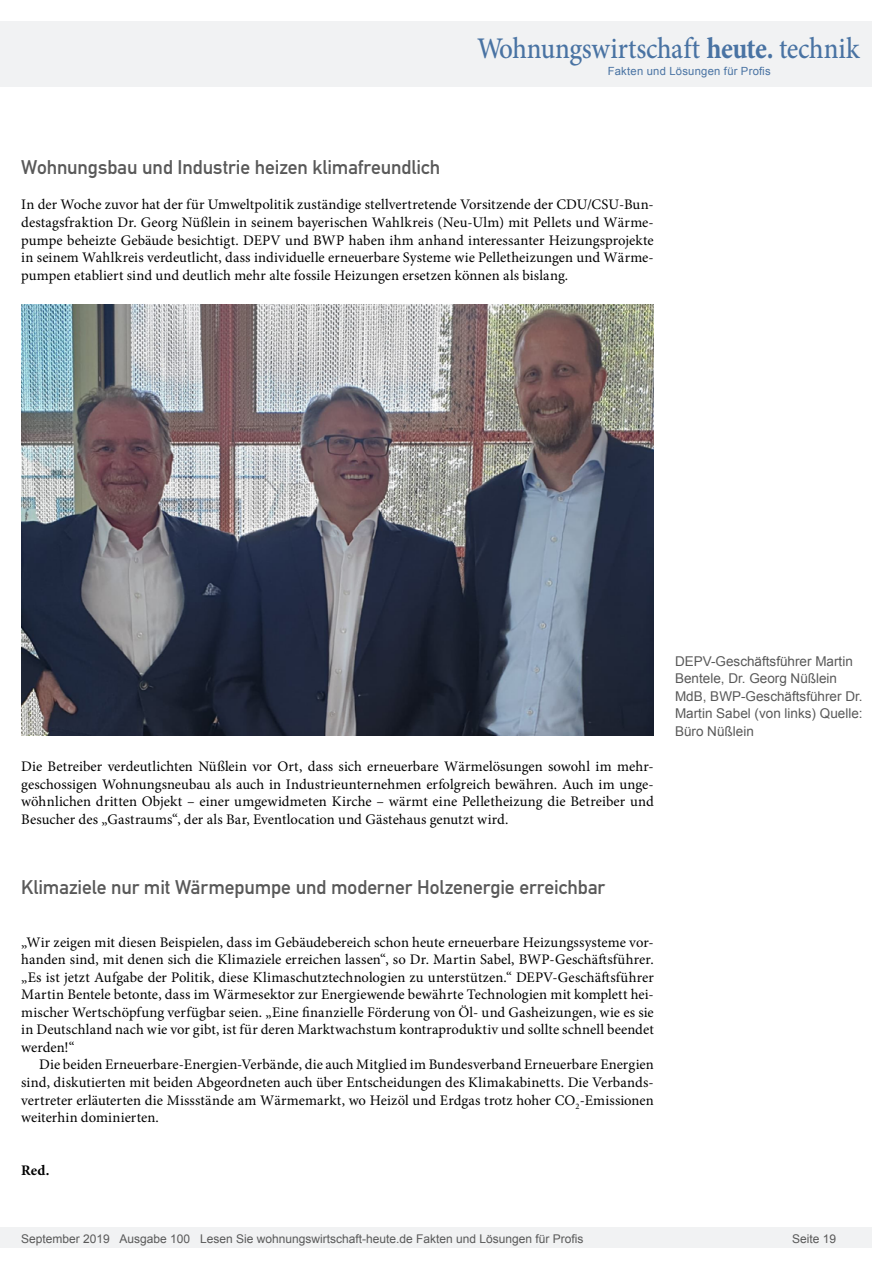
<style>
.page{position:relative;width:893px;height:1263px;background:#fff}
.page>*{position:absolute;margin:0;border:0;box-sizing:border-box;transform-origin:0 0}
.t1{font:500 30px "Minion Pro";letter-spacing:-.01em;color:#4973a3;scale:.9 1}
.t2{font:19.5px "DIN Mittelschrift";letter-spacing:-.005em;color:#595959}
.t3{font:14.7px/17.5px "Minion Pro";letter-spacing:.005em;color:#000;text-align:justify}
.t4{font:700 14.7px "Minion Pro";color:#000}
.t5{font:13.5px/17.5px "Arial";color:#595959}
.t6{font:12px "Arial";color:#595959}
.t7{font:11.25px "Arial";letter-spacing:.025em;color:#4973a3}
.s1{font-weight:700}
</style>
<div class="page">
<div style="left:0;top:1227px;width:872px;height:20px;background:#f1f2f3"></div>
<div style="left:0;top:21px;width:872px;height:66px;background:#f1f2f3"></div>
<img style="left:21px;top:305px;width:633px;height:431px">
<h1 class="t1" style="left:477px;top:28px;width:426px">Wohnungswirtschaft <span class="s1">heute.</span> technik</h1>
<p class="t7" style="left:608px;top:63px;width:165px">Fakten und Lösungen für Profis</p>
<h2 class="t2" style="left:21px;top:156px;width:420px">Wohnungsbau und Industrie heizen klimafreundlich</h2>
<p class="t3" style="left:21px;top:196px;width:634px">In der Woche zuvor hat der für Umweltpolitik zuständige stellvertretende Vorsitzende der CDU/CSU-Bun&shy;destagsfraktion Dr. Georg Nüßlein in seinem bayerischen Wahlkreis (Neu-Ulm) mit Pellets und Wärme&shy;pumpe beheizte Gebäude besichtigt. DEPV und BWP haben ihm anhand interessanter Heizungsprojekte in seinem Wahlkreis verdeutlicht, dass individuelle erneuerbare Systeme wie Pelletheizungen und Wärme&shy;pumpen etabliert sind und deutlich mehr alte fossile Heizungen ersetzen können als bislang.</p>
<p class="t3" style="left:21px;top:758px;width:634px">Die Betreiber verdeutlichten Nüßlein vor Ort, dass sich erneuerbare Wärmelösungen sowohl im mehr&shy;geschossigen Wohnungsneubau als auch in Industrieunternehmen erfolgreich bewähren. Auch im unge&shy;wöhnlichen dritten Objekt – einer umgewidmeten Kirche – wärmt eine Pelletheizung die Betreiber und Besucher des „Gastraums“, der als Bar, Eventlocation und Gästehaus genutzt wird.</p>
<h2 class="t2" style="left:21px;top:876px;width:585px">Klimaziele nur mit Wärmepumpe und moderner Holzenergie erreichbar</h2>
<p class="t3" style="left:21px;top:933px;width:634px">„Wir zeigen mit diesen Beispielen, dass im Gebäudebereich schon heute erneuerbare Heizungssysteme vor&shy;handen sind, mit denen sich die Klimaziele erreichen lassen“, so Dr. Martin Sabel, BWP-Geschäftsführer. „Es ist jetzt Aufgabe der Politik, diese Klimaschutztechnologien zu unterstützen.“ DEPV-Geschäftsführer Martin Bentele betonte, dass im Wärmesektor zur Energiewende bewährte Technologien mit komplett hei&shy;mischer Wertschöpfung verfügbar seien. „Eine finanzielle Förderung von Öl- und Gasheizungen, wie es sie in Deutschland nach wie vor gibt, ist für deren Marktwachstum kontraproduktiv und sollte schnell beendet werden!“</p>
<p class="t3" style="left:21px;top:1056px;width:634px;text-indent:18px">Die beiden Erneuerbare-Energien-Verbände, die auch Mitglied im Bundesverband Erneuerbare Energien sind, diskutierten mit beiden Abgeordneten auch über Entscheidungen des Klimakabinetts. Die Verbands&shy;vertreter erläuterten die Missstände am Wärmemarkt, wo Heizöl und Erdgas trotz hoher CO<sub>2</sub>-Emissionen weiterhin dominierten.</p>
<p class="t4" style="left:21px;top:1160px;width:30px">Red.</p>
<p class="t5" style="left:675px;top:652px;width:189px">DEPV-Geschäftsführer Martin<br>Bentele, Dr. Georg Nüßlein<br>MdB, BWP-Geschäftsführer Dr.<br>Martin Sabel (von links) Quelle:<br>Büro Nüßlein</p>
<p class="t6" style="left:21px;top:1230px;width:564px">September 2019 Ausgabe 100 Lesen Sie wohnungswirtschaft-heute.de Fakten und Lösungen für Profis</p>
<p class="t6" style="left:792px;top:1231px;width:46px">Seite 19</p>
</div>
